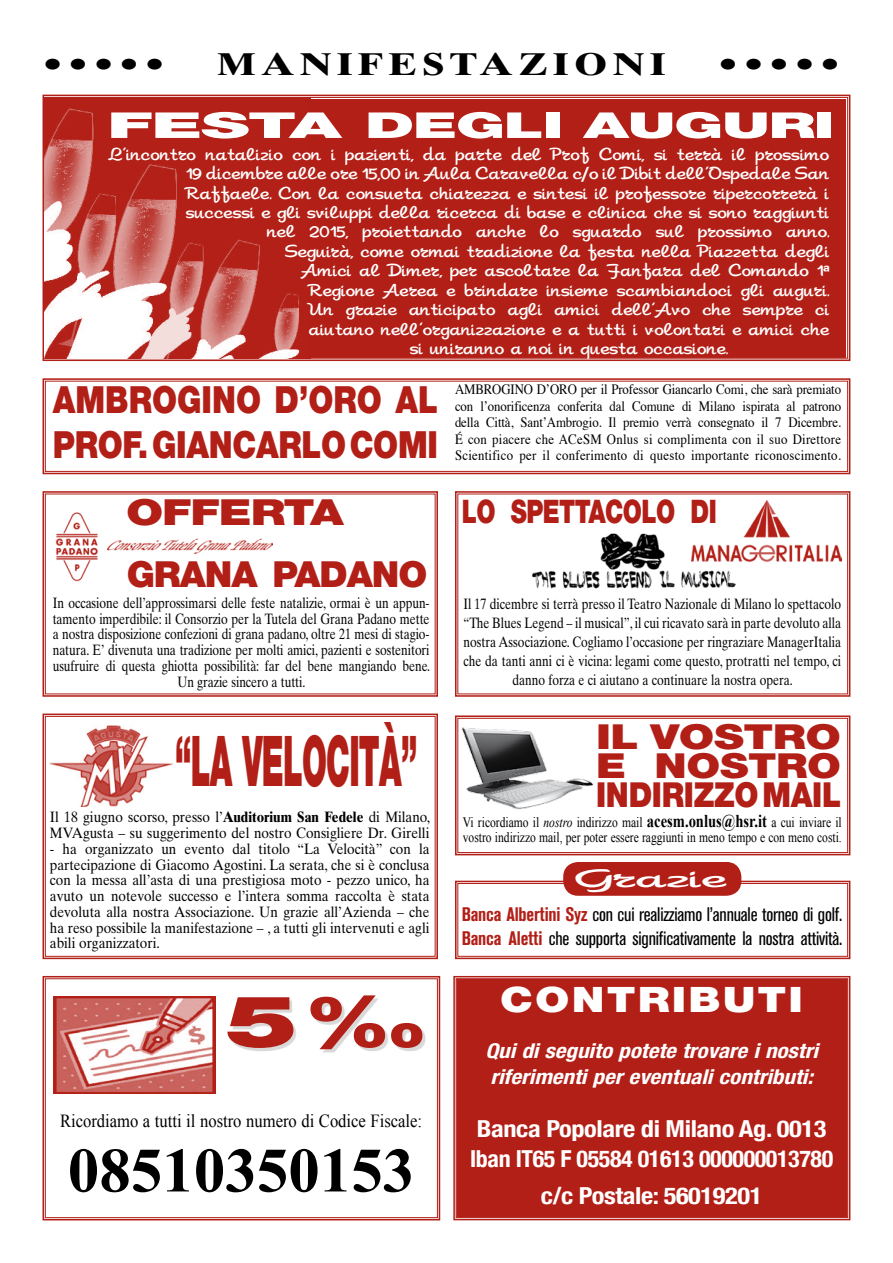
<style>
.page{position:relative;width:893px;height:1263px;background:#fff}
.page>*{position:absolute;margin:0;border:0;box-sizing:border-box;transform-origin:0 0}
.t1{font:900 72px "Helvetica Neue";color:#b21f17;scale:1.5 1}
.t2{font:900 70.05px "Helvetica Neue";letter-spacing:-.025em;color:#b21f17;scale:.45 1}
.t3{font:700 63px "Times New Roman";color:#000}
.t4{font:900 37.5px/45px "Helvetica Neue";letter-spacing:-.01em;color:#b21f17;scale:.84 1}
.t5{font:900 36px "Helvetica Neue";letter-spacing:-.03em;color:#b21f17}
.t6{font:900 36px "Helvetica Neue";letter-spacing:-.03em;color:#b21f17;scale:1.3 1}
.t7{font:900 35.7px "Helvetica Neue";letter-spacing:-.025em;color:#fff;scale:2.05 1}
.t8{font:900 35.1px "Helvetica Neue";letter-spacing:.05em;color:#fff;scale:1.23 1}
.t9{font:900 34.5px/29px "Helvetica Neue";letter-spacing:-.01em;color:#b21f17;text-align:justify;scale:1.3 1}
.t10{font:900 32.55px "Helvetica Neue";letter-spacing:-.025em;color:#b21f17;scale:.74 1}
.t11{font:700 31.5px "Times Ten";letter-spacing:.12em;color:#000;scale:1.3 1}
.t12{font:25.5px "Sahara";color:#fff;scale:1.89 1}
.t13{font:700 condensed 23.4px/29.8px "Helvetica Neue";letter-spacing:-.015em;color:#fff;scale:1.13 1}
.t14{font:italic 700 condensed 20.55px/26.4px "Helvetica Neue";color:#fff;scale:1.13 1}
.t15{font:19.5px/23.4px "Akzidenz Grot Con BQ";letter-spacing:-.01em;color:#000}
.t16{font:18.45px "Times New Roman";color:#000;scale:.9 1}
.t17{font:17.25px "Sahara";color:#fff}
.t18{font:15px/15.8px "Times Ten";color:#000;text-align:center;scale:.8 1}
.t19{font:15px/15.8px "Times Ten";color:#000;scale:.9 1}
.t20{font:14.25px/16.5px "Times";letter-spacing:.02em;color:#000;text-align:justify;scale:.9 1}
.t21{font:14.25px/15px "Times New Roman";color:#000;scale:.81 1}
.s1{font-family:"Helvetica Neue";font-weight:700}
.s2{font-weight:700}
.s3{font-style:italic}
.s4{font-weight:700;font-size:18px}
.s5{font-weight:700;color:#b21f17}
</style>
<div class="page">
<svg style="left:42px;top:975px;width:399px;height:246px"></svg>
<div style="left:45px;top:978px;width:393px;height:240px;border:1px solid #b21f17"></div>
<img style="left:53px;top:997px;width:163px;height:97px">
<div style="left:453px;top:975px;width:398px;height:246px;background:#b21f17"></div>
<div style="left:456px;top:978px;width:392px;height:240px;border:1px solid #b21f17"></div>
<div style="left:230px;top:998px;width:195px;height:54px;background:#000;opacity:.15"></div>
<svg style="left:42px;top:491px;width:396px;height:206px"></svg>
<svg style="left:42px;top:378px;width:809px;height:97px"></svg>
<div style="left:45px;top:381px;width:803px;height:91px;border:1px solid #b21f17"></div>
<svg style="left:42px;top:713px;width:396px;height:247px"></svg>
<div style="left:45px;top:716px;width:390px;height:240px;border:1px solid #b21f17"></div>
<img style="left:50px;top:724px;width:124px;height:82px">
<svg style="left:455px;top:491px;width:396px;height:206px"></svg>
<div style="left:42px;top:94px;width:809px;height:267px;background:#b21f17"></div>
<img style="left:45px;top:97px;width:261px;height:262px">
<img style="left:55px;top:511px;width:217px;height:71px">
<img style="left:691px;top:501px;width:150px;height:61px">
<svg style="left:455px;top:715px;width:396px;height:141px"></svg>
<div style="left:458px;top:718px;width:390px;height:135px;border:1px solid #b21f17"></div>
<img style="left:459px;top:726px;width:135px;height:84px">
<svg style="left:455px;top:880px;width:396px;height:80px"></svg>
<div style="left:458px;top:883px;width:390px;height:73px;border:1px solid #b21f17"></div>
<div style="left:563px;top:862px;width:178px;height:34px;background:#b21f17;border-radius:15px"></div>
<h3 class="t11" style="left:43px;top:45px;width:96px">•••••</h3>
<h3 class="t11" style="left:217px;top:45px;width:347px">MANIFESTAZIONI</h3>
<h3 class="t11" style="left:718px;top:45px;width:96px">•••••</h3>
<h3 class="t7" style="left:107px;top:104px;width:357px">FESTA DEGLI AUGURI</h3>
<p class="t17" style="left:108px;top:144px;width:723px">L’incontro natalizio con i pazienti, da parte del Prof Comi, si terrà il prossimo</p>
<p class="t17" style="left:186px;top:164px;width:645px">19 dicembre alle ore 15,00 in Aula Caravella c/o il Dibit dell’Ospedale San</p>
<p class="t17" style="left:186px;top:183px;width:645px">Raffaele. Con la consueta chiarezza e sintesi il professore ripercorrerà i</p>
<p class="t17" style="left:186px;top:203px;width:645px">successi e gli sviluppi della ricerca di base e clinica che si sono raggiunti</p>
<p class="t17" style="left:267px;top:222px;width:564px">nel 2015, proiettando anche lo sguardo sul prossimo anno.</p>
<p class="t17" style="left:285px;top:242px;width:546px">Seguirà, come ormai tradizione la festa nella Piazzetta degli</p>
<p class="t17" style="left:302px;top:261px;width:530px">Amici al Dimer, per ascoltare la Fanfara del Comando 1<span class="s1">ª</span></p>
<p class="t17" style="left:309px;top:281px;width:522px">Regione Aerea e brindare insieme scambiandoci gli auguri.</p>
<p class="t17" style="left:309px;top:300px;width:522px">Un grazie anticipato agli amici dell’Avo che sempre ci</p>
<p class="t17" style="left:309px;top:320px;width:522px">aiutano nell’organizzazione e a tutti i volontari e amici che</p>
<p class="t17" style="left:410px;top:339px;width:320px">si uniranno a noi in questa occasione.</p>
<h3 class="t4" style="left:53px;top:377px;width:460px">AMBROGINO D’ORO AL<br>PROF. GIANCARLO COMI</h3>
<h3 class="t6" style="left:126px;top:491px;width:169px">OFFERTA</h3>
<h3 class="t5" style="left:127px;top:553px;width:302px">GRANA PADANO</h3>
<p class="t18" style="left:53px;top:595px;width:473px">In occasione dell’approssimarsi delle feste natalizie, ormai è un appun&shy;tamento imperdibile: il Consorzio per la Tutela del Grana Padano mette a nostra disposizione confezioni di grana padano, oltre 21 mesi di stagio&shy;natura. E’ divenuta una tradizione per molti amici, pazienti e sostenitori usufruire di questa ghiotta possibilità: far del bene mangiando bene.<br>Un grazie sincero a tutti.</p>
<h2 class="t2" style="left:175px;top:719px;width:539px">“LA VELOCITÀ”</h2>
<p class="t19" style="left:50px;top:809px;width:424px">Il 18 giugno scorso, presso l’<span class="s2">Auditorium San Fedele</span> di Milano,<br>MVAgusta – su suggerimento del nostro Consigliere Dr. Girelli</p>
<p class="t19" style="left:50px;top:841px;width:423px;text-align:justify">- ha organizzato un evento dal titolo “La Velocità” con la partecipazione di Giacomo Agostini. La serata, che si è conclusa con la messa all’asta di una prestigiosa moto - pezzo unico, ha avuto un notevole successo e l’intera somma raccolta è stata devoluta alla nostra Associazione. Un grazie all’Azienda – che ha reso possibile la manifestazione – , a tutti gli intervenuti e agli abili organizzatori.</p>
<h1 class="t1" style="left:226px;top:979px;width:137px">5‰</h1>
<p class="t16" style="left:60px;top:1110px;width:404px">Ricordiamo a tutti il nostro numero di Codice Fiscale:</p>
<h3 class="t3" style="left:68px;top:1134px;width:348px">08510350153</h3>
<p class="t20" style="left:455px;top:380px;width:431px">AMBROGINO D’ORO per il Professor Giancarlo Comi, che sarà premiato con l’onorificenza conferita dal Comune di Milano ispirata al patrono della Città, Sant’Ambrogio. Il premio verrà consegnato il 7 Dicembre.<br>É con piacere che ACeSM Onlus si complimenta con il suo Direttore Scientifico per il conferimento di questo importante riconoscimento.</p>
<h3 class="t10" style="left:462px;top:492px;width:346px">LO SPETTACOLO DI</h3>
<p class="t18" style="left:463px;top:594px;width:474px;line-height:18.9px">Il 17 dicembre si terrà presso il Teatro Nazionale di Milano lo spettacolo “The Blues Legend – il musical”, il cui ricavato sarà in parte devoluto alla nostra Associazione. Cogliamo l’occasione per ringraziare ManagerItalia che da tanti anni ci è vicina: legami come questo, protratti nel tempo, ci danno forza e ci aiutano a continuare la nostra opera.</p>
<h3 class="t9" style="left:596px;top:722px;width:190px">IL VOSTRO E NOSTRO INDIRIZZO MAIL</h3>
<p class="t21" style="left:463px;top:815px;width:469px">Vi ricordiamo il <span class="s3">nostro</span> indirizzo mail <span class="s4">acesm.onlus@hsr.it</span> a cui inviare il vostro indirizzo mail, per poter essere raggiunti in meno tempo e con meno costi.</p>
<h3 class="t12" style="left:576px;top:864px;width:82px">Grazie</h3>
<h3 class="t15" style="left:462px;top:903px;width:382px"><span class="s5">Banca Albertini Syz</span> con cui realizziamo l’annuale torneo di golf.<br><span class="s5">Banca Aletti</span> che supporta significativamente la nostra attività.</h3>
<h3 class="t8" style="left:500px;top:978px;width:248px">CONTRIBUTI</h3>
<h3 class="t14" style="left:485px;top:1037px;width:296px">Qui di seguito potete trovare i nostri riferimenti per eventuali contributi:</h3>
<h3 class="t13" style="left:470px;top:1112px;width:323px">Banca Popolare di Milano Ag. 0013<br>Iban IT65 F 05584 01613 000000013780</h3>
<h3 class="t13" style="left:541px;top:1179px;width:197px">c/c Postale: 56019201</h3>
</div>
